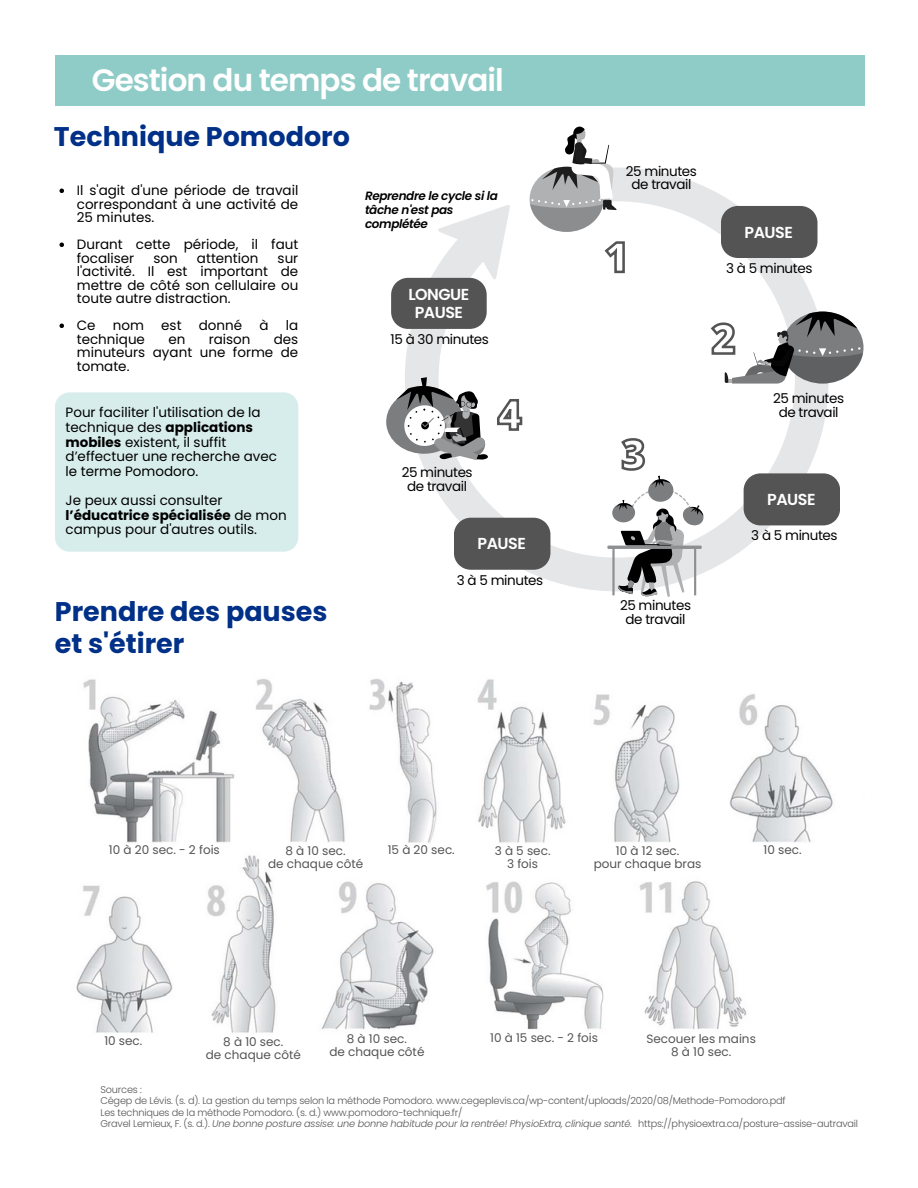
<style>
.page{position:relative;width:918px;height:1188px;background:#fff}
.page>*{position:absolute;margin:0;border:0;box-sizing:border-box;transform-origin:0 0}
.t1{font:600 31.05px "Poppins";letter-spacing:-.03em;color:#fff}
.t2{font:700 27px/31.5px "Poppins";color:#003087}
.t3{font:600 15.9px/18px "Poppins";letter-spacing:-.03em;color:#fff;text-align:center}
.t4{font:13.5px/13.5px "Poppins";color:#000}
.t5{font:13.5px/13.5px "Poppins";letter-spacing:-.03em;color:#000;text-align:center}
.t6{font:12px/13px "Poppins";color:#545454;text-align:center}
.t7{font:italic 600 12px/14px "Poppins";letter-spacing:-.03em;color:#000}
.t8{font:300 9.75px "Poppins";letter-spacing:-.02em;color:#545454}
.t9{font:italic 300 9.75px "Poppins";letter-spacing:-.02em;color:#545454}
.s1{font-weight:700}
.s2{font-style:normal}
</style>
<div class="page">
<div style="left:55px;top:55px;width:810px;height:51px;background:#8fccc7"></div>
<img style="left:83px;top:678px;width:483px;height:165px">
<img style="left:593px;top:694px;width:240px;height:148px">
<img style="left:76px;top:855px;width:200px;height:178px">
<img style="left:321px;top:881px;width:426px;height:149px">
<div style="left:55px;top:392px;width:243px;height:160px;background:#d7edeb"></div>
<svg style="left:405px;top:168px;width:424px;height:423px"></svg>
<div style="left:721px;top:206px;width:97px;height:52px;background:#545454"></div>
<svg style="left:709px;top:312px;width:154px;height:71px"></svg>
<svg style="left:607px;top:436px;width:97px;height:161px"></svg>
<svg style="left:386px;top:377px;width:103px;height:83px"></svg>
<svg style="left:496px;top:398px;width:28px;height:34px"></svg>
<svg style="left:391px;top:127px;width:235px;height:202px"></svg>
<div style="left:454px;top:518px;width:96px;height:52px;background:#545454"></div>
<div style="left:744px;top:473px;width:96px;height:52px;background:#545454"></div>
<svg style="left:60px;top:189px;width:4px;height:4px"></svg>
<svg style="left:60px;top:243px;width:4px;height:4px"></svg>
<svg style="left:60px;top:324px;width:4px;height:4px"></svg>
<p class="t1" style="left:92px;top:58px;width:414px">Gestion du temps de travail</p>
<p class="t2" style="left:54px;top:121px;width:298px">Technique Pomodoro</p>
<h6 class="t4" style="left:77px;top:184px;width:223px;text-align:justify">Il s'agit d'une période de travail correspondant à une activité de 25 minutes.</h6>
<h6 class="t4" style="left:77px;top:238px;width:223px">Durant cette période, il faut focaliser</h6>
<h6 class="t4" style="left:153px;top:251px;width:26px">son</h6>
<h6 class="t4" style="left:197px;top:251px;width:63px">attention</h6>
<h6 class="t4" style="left:77px;top:251px;width:223px;text-align:justify;text-indent:201px">sur l'activité. Il est important de mettre de côté son cellulaire ou toute autre distraction.</h6>
<p class="t4" style="left:77px;top:319px;width:20px">Ce</p>
<p class="t4" style="left:113px;top:319px;width:33px">nom</p>
<p class="t4" style="left:161px;top:319px;width:22px">est</p>
<p class="t4" style="left:199px;top:319px;width:45px">donné</p>
<p class="t4" style="left:260px;top:319px;width:11px">à</p>
<p class="t4" style="left:286px;top:319px;width:14px">la</p>
<p class="t4" style="left:77px;top:332px;width:70px">technique</p>
<p class="t4" style="left:168px;top:332px;width:19px">en</p>
<p class="t4" style="left:209px;top:332px;width:43px">raison</p>
<p class="t4" style="left:77px;top:332px;width:223px;text-align:justify;text-indent:197px">des minuteurs ayant une forme de tomate.</p>
<h6 class="t4" style="left:66px;top:405px;width:213px;line-height:14.7px">Pour faciliter l'utilisation de la technique des <span class="s1">applications mobiles</span> existent, il suffit d’effectuer une recherche avec le terme Pomodoro.</h6>
<h6 class="t4" style="left:66px;top:493px;width:223px;line-height:14.7px">Je peux aussi consulter <span class="s1">l’éducatrice spécialisée</span> de mon campus pour d'autres outils.</h6>
<h6 class="t2" style="left:55px;top:596px;width:274px">Prendre des pauses et s'étirer</h6>
<h4 class="t7" style="left:365px;top:189px;width:134px">Reprendre le cycle si la tâche n'est pas complétée</h4>
<h4 class="t3" style="left:409px;top:285px;width:62px">LONGUE<br>PAUSE</h4>
<h4 class="t5" style="left:391px;top:333px;width:100px">15 à 30 minutes</h4>
<p class="t5" style="left:402px;top:466px;width:73px">25 minutes de travail</p>
<p class="t3" style="left:478px;top:535px;width:50px">PAUSE</p>
<h2 class="t5" style="left:457px;top:573px;width:88px">3 à 5 minutes</h2>
<h3 class="t5" style="left:626px;top:164px;width:73px">25 minutes de travail</h3>
<p class="t3" style="left:745px;top:223px;width:50px">PAUSE</p>
<h4 class="t5" style="left:726px;top:262px;width:88px">3 à 5 minutes</h4>
<p class="t5" style="left:620px;top:599px;width:73px">25 minutes de travail</p>
<h4 class="t5" style="left:773px;top:392px;width:73px">25 minutes de travail</h4>
<h6 class="t3" style="left:767px;top:490px;width:50px">PAUSE</h6>
<h6 class="t5" style="left:751px;top:529px;width:88px">3 à 5 minutes</h6>
<p class="t6" style="left:109px;top:843px;width:113px">10 à 20 sec. - 2 fois</p>
<p class="t6" style="left:268px;top:844px;width:97px">8 à 10 sec.<br>de chaque côté</p>
<h3 class="t6" style="left:388px;top:843px;width:69px">15 à 20 sec.</h3>
<h4 class="t6" style="left:495px;top:844px;width:57px">3 à 5 sec.<br>3 fois</h4>
<p class="t6" style="left:594px;top:844px;width:109px">10 à 12 sec.<br>pour chaque bras</p>
<p class="t6" style="left:764px;top:843px;width:40px">10 sec.</p>
<p class="t6" style="left:104px;top:1034px;width:40px">10 sec.</p>
<h3 class="t6" style="left:206px;top:1035px;width:97px">8 à 10 sec.<br>de chaque côté</h3>
<h4 class="t6" style="left:329px;top:1033px;width:97px">8 à 10 sec.<br>de chaque côté</h4>
<h5 class="t6" style="left:490px;top:1032px;width:109px">10 à 15 sec. - 2 fois</h5>
<h3 class="t6" style="left:646px;top:1033px;width:111px">Secouer les mains<br>8 à 10 sec.</h3>
<h6 class="t8" style="left:100px;top:1083px;width:43px">Sources :</h6>
<h6 class="t8" style="left:100px;top:1094px;width:687px">Cégep de Lévis. (s. d). La gestion du temps selon la méthode Pomodoro. www.cegeplevis.ca/wp-content/uploads/2020/08/Methode-Pomodoro.pdf</h6>
<h6 class="t8" style="left:100px;top:1105px;width:364px">Les techniques de la méthode Pomodoro. (s. d.) www.pomodoro-technique.fr/</h6>
<p class="t9" style="left:100px;top:1116px;width:533px"><span class="s2">Gravel Lemieux, F. (s. d.).</span> Une bonne posture assise: une bonne habitude pour la rentrée! PhysioExtra, clinique santé.</p>
<h6 class="t8" style="left:638px;top:1116px;width:222px">https://physioextra.ca/posture-assise-autravail</h6>
</div>
